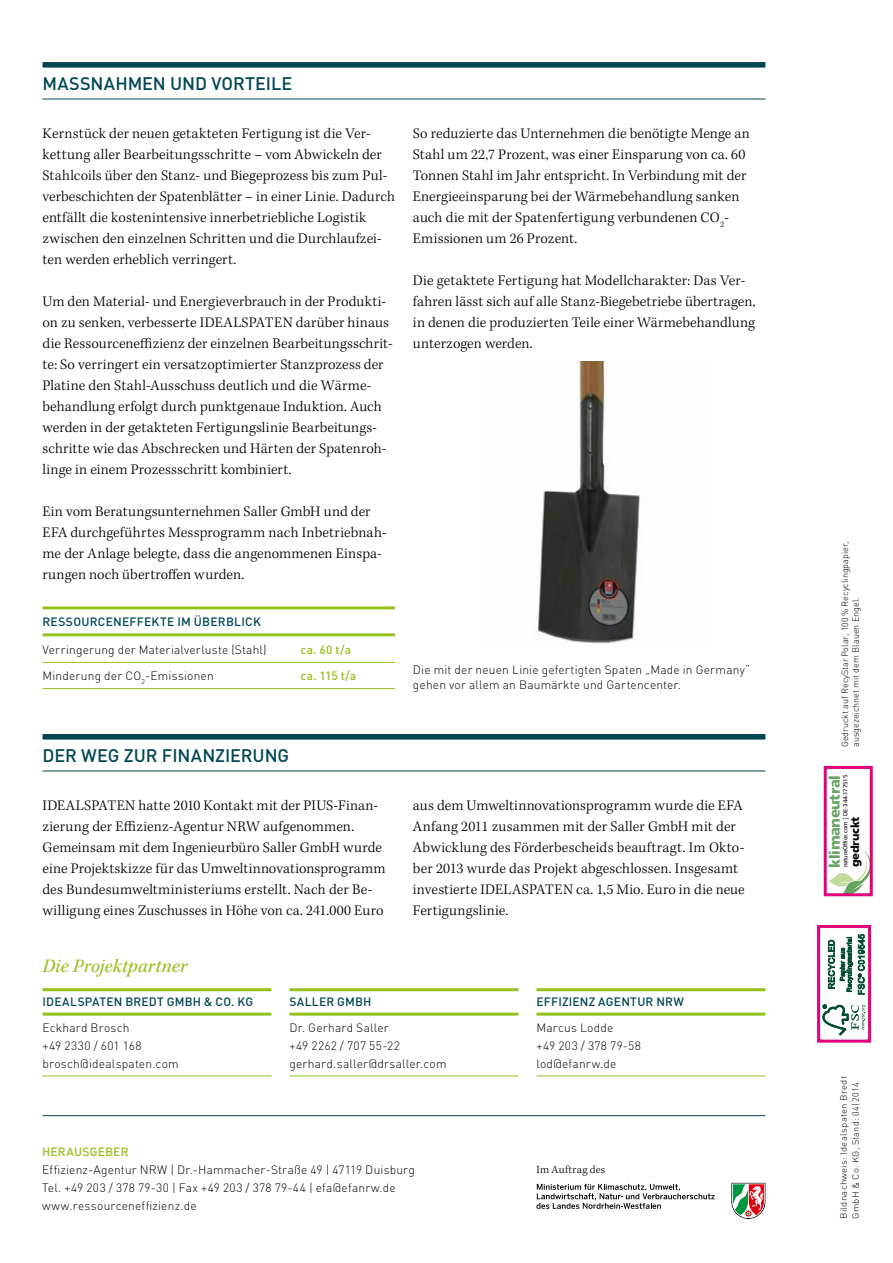
<style>
.page{position:relative;width:893px;height:1263px;background:#fff}
.page>*{position:absolute;margin:0;border:0;box-sizing:border-box;transform-origin:0 0}
.t1{font:italic 19.5px "Kepler Std";color:#94c11c}
.t2{font:500 18px "DIN";letter-spacing:-.005em;color:#004754}
.t3{font:300 15px/21px "Kepler Std";letter-spacing:.01em;color:#000}
.t4{font:14.85px "Humanist 777 BT Black B";letter-spacing:-.03em;color:#66a461}
.t5{font:300 12px/18px "DIN";letter-spacing:.015em;color:#000}
.t6{font:500 12px "DIN";letter-spacing:.02em;color:#004754}
.t7{font:500 12px "DIN";letter-spacing:.015em;color:#94c11c}
.t8{font:11.4px "Humanist 777 BT Black B";letter-spacing:-.03em;color:#000}
.t9{font:300 11.25px "Kepler Std";letter-spacing:.03em;color:#000}
.t10{font:300 9px/10.8px "DIN";color:#000}
.t11{font:300 9px/12px "DIN";letter-spacing:.025em;color:#000;scale:1.06 1}
.t12{font:6.15px "Humanist 777 BT Roman B";letter-spacing:-.03em;color:#000}
</style>
<div class="page">
<svg style="left:536px;top:1184px;width:179px;height:25px"></svg>
<svg style="left:731px;top:1183px;width:34px;height:36px"></svg>
<hr style="left:43px;top:1115px;width:722px;height:1px;background:#004754">
<div style="left:43px;top:62px;width:722px;height:6px;background:#004754"></div>
<hr style="left:43px;top:99px;width:722px;height:1px;background:#004754">
<img style="left:538px;top:361px;width:102px;height:283px">
<svg style="left:822px;top:1004px;width:43px;height:31px"></svg>
<svg style="left:828px;top:934px;width:37px;height:61px"></svg>
<div style="left:817px;top:925px;width:54px;height:118px;border:3px solid #e5007d"></div>
<svg style="left:828px;top:850px;width:41px;height:42px"></svg>
<div style="left:824px;top:766px;width:49px;height:130px;border:3px solid #e5007d"></div>
<hr style="left:43px;top:988px;width:228px;height:3px;background:#94c11c">
<hr style="left:43px;top:1012px;width:228px;height:3px;background:#94c11c">
<hr style="left:43px;top:1075px;width:228px;height:1px;background:#94c11c">
<hr style="left:289px;top:988px;width:229px;height:3px;background:#94c11c">
<hr style="left:289px;top:1012px;width:229px;height:3px;background:#94c11c">
<hr style="left:289px;top:1075px;width:229px;height:1px;background:#94c11c">
<hr style="left:536px;top:988px;width:229px;height:3px;background:#94c11c">
<hr style="left:536px;top:1012px;width:229px;height:3px;background:#94c11c">
<hr style="left:536px;top:1075px;width:229px;height:1px;background:#94c11c">
<hr style="left:43px;top:606px;width:352px;height:3px;background:#94c11c">
<hr style="left:43px;top:633px;width:352px;height:3px;background:#94c11c">
<hr style="left:43px;top:662px;width:352px;height:1px;background:#94c11c">
<hr style="left:43px;top:688px;width:352px;height:1px;background:#94c11c">
<div style="left:43px;top:734px;width:722px;height:5px;background:#004754"></div>
<hr style="left:43px;top:771px;width:722px;height:1px;background:#004754">
<p class="t2" style="left:43px;top:72px;width:251px">MASSNAHMEN UND VORTEILE</p>
<p class="t3" style="left:43px;top:123px;width:354px">Kernstück der neuen getakteten Fertigung ist die Ver&shy;kettung aller Bearbeitungsschritte – vom Abwickeln der Stahlcoils über den Stanz- und Biegeprozess bis zum Pul&shy;verbeschichten der Spatenblätter – in einer Linie. Dadurch entfällt die kostenintensive innerbetriebliche Logistik zwischen den einzelnen Schritten und die Durchlaufzei&shy;ten werden erheblich verringert.</p>
<p class="t3" style="left:43px;top:291px;width:352px">Um den Material- und Energieverbrauch in der Produkti&shy;on zu senken, verbesserte IDEALSPATEN darüber hinaus die Ressourceneffizienz der einzelnen Bearbeitungsschrit&shy;te: So verringert ein versatzoptimierter Stanzprozess der Platine den Stahl-Ausschuss deutlich und die Wärme&shy;behandlung erfolgt durch punktgenaue Induktion. Auch werden in der getakteten Fertigungslinie Bearbeitungs&shy;schritte wie das Abschrecken und Härten der Spatenroh&shy;linge in einem Prozessschritt kombiniert.</p>
<p class="t3" style="left:43px;top:501px;width:346px">Ein vom Beratungsunternehmen Saller GmbH und der EFA durchgeführtes Messprogramm nach Inbetriebnah&shy;me der Anlage belegte, dass die angenommenen Einspa&shy;rungen noch übertroffen wurden.</p>
<p class="t6" style="left:43px;top:614px;width:220px">RESSOURCENEFFEKTE IM ÜBERBLICK</p>
<p class="t5" style="left:43px;top:640px;width:226px">Verringerung der Materialverluste (Stahl)</p>
<p class="t7" style="left:301px;top:642px;width:52px">ca. 60 t/a</p>
<p class="t5" style="left:43px;top:667px;width:173px">Minderung der CO<sub>2</sub>-Emissionen</p>
<p class="t7" style="left:301px;top:668px;width:57px">ca. 115 t/a</p>
<p class="t3" style="left:413px;top:123px;width:338px">So reduzierte das Unternehmen die benötigte Menge an Stahl um 22,7 Prozent, was einer Einsparung von ca. 60<br>Tonnen Stahl im Jahr entspricht. In Verbindung mit der Energieeinsparung bei der Wärmebehandlung sanken auch die mit der Spatenfertigung verbundenen CO<sub>2</sub>- Emissionen um 26 Prozent.</p>
<p class="t3" style="left:413px;top:270px;width:344px">Die getaktete Fertigung hat Modellcharakter: Das Ver&shy;fahren lässt sich auf alle Stanz-Biegebetriebe übertragen, in denen die produzierten Teile einer Wärmebehandlung unterzogen werden.</p>
<p class="t5" style="left:413px;top:661px;width:339px;line-height:15.8px">Die mit der neuen Linie gefertigten Spaten „Made in Germany“ gehen vor allem an Baumärkte und Gartencenter.</p>
<p class="t2" style="left:43px;top:744px;width:248px">DER WEG ZUR FINANZIERUNG</p>
<p class="t3" style="left:43px;top:795px;width:345px">IDEALSPATEN hatte 2010 Kontakt mit der PIUS-Finan&shy;zierung der Effizienz-Agentur NRW aufgenommen.<br>Gemeinsam mit dem Ingenieurbüro Saller GmbH wurde eine Projektskizze für das Umweltinnovationsprogramm des Bundesumweltministeriums erstellt. Nach der Be&shy;willigung eines Zuschusses in Höhe von ca. 241.000 Euro</p>
<p class="t3" style="left:413px;top:795px;width:333px">aus dem Umweltinnovationsprogramm wurde die EFA Anfang 2011 zusammen mit der Saller GmbH mit der Abwicklung des Förderbescheids beauftragt. Im Okto&shy;ber 2013 wurde das Projekt abgeschlossen. Insgesamt investierte IDELASPATEN ca. 1,5 Mio. Euro in die neue Fertigungslinie.</p>
<h1 class="t1" style="left:43px;top:954px;width:146px">Die Projektpartner</h1>
<p class="t6" style="left:43px;top:994px;width:212px">IDEALSPATEN BREDT GMBH &amp; CO. KG</p>
<p class="t5" style="left:43px;top:1019px;width:138px">Eckhard Brosch<br>+49 2330 / 601 168 brosch@idealspaten.com</p>
<p class="t6" style="left:289px;top:994px;width:84px">SALLER GMBH</p>
<p class="t5" style="left:289px;top:1019px;width:159px">Dr. Gerhard Saller<br>+49 2262 / 707 55-22 gerhard.saller@drsaller.com</p>
<p class="t7" style="left:42px;top:1144px;width:88px">HERAUSGEBER</p>
<p class="t5" style="left:42px;top:1160px;width:374px">Effizienz-Agentur NRW | Dr.-Hammacher-Straße 49 | 47119 Duisburg<br>Tel. +49 203 / 378 79-30 | Fax +49 203 / 378 79-44 | efa@efanrw.de www.ressourceneffizienz.de</p>
<p class="t6" style="left:536px;top:994px;width:149px">EFFIZIENZ AGENTUR NRW</p>
<p class="t5" style="left:536px;top:1019px;width:106px">Marcus Lodde<br>+49 203 / 378 79-58 lod@efanrw.de</p>
<p class="t9" style="left:536px;top:1163px;width:70px">Im Auftrag des</p>
<p class="t10" style="left:839px;top:747px;width:207px;rotate:-90deg">Gedruckt auf RecyStarPolar, 100% Recyclingpapier, ausgezeichnet mit dem Blauen Engel.</p>
<p class="t4" style="left:825px;top:868px;width:94px;rotate:-90deg">klimaneutral</p>
<p class="t12" style="left:842px;top:867px;width:94px;rotate:-90deg">natureOffice.com | DE-344-177515</p>
<p class="t8" style="left:848px;top:867px;width:52px;rotate:-90deg">gedruckt</p>
<p class="t11" style="left:838px;top:1219px;width:136px;rotate:-90deg">Bildnachweis: Idealspaten Bredt<br>GmbH &amp; Co. KG, Stand: 04|2014</p>
</div>
